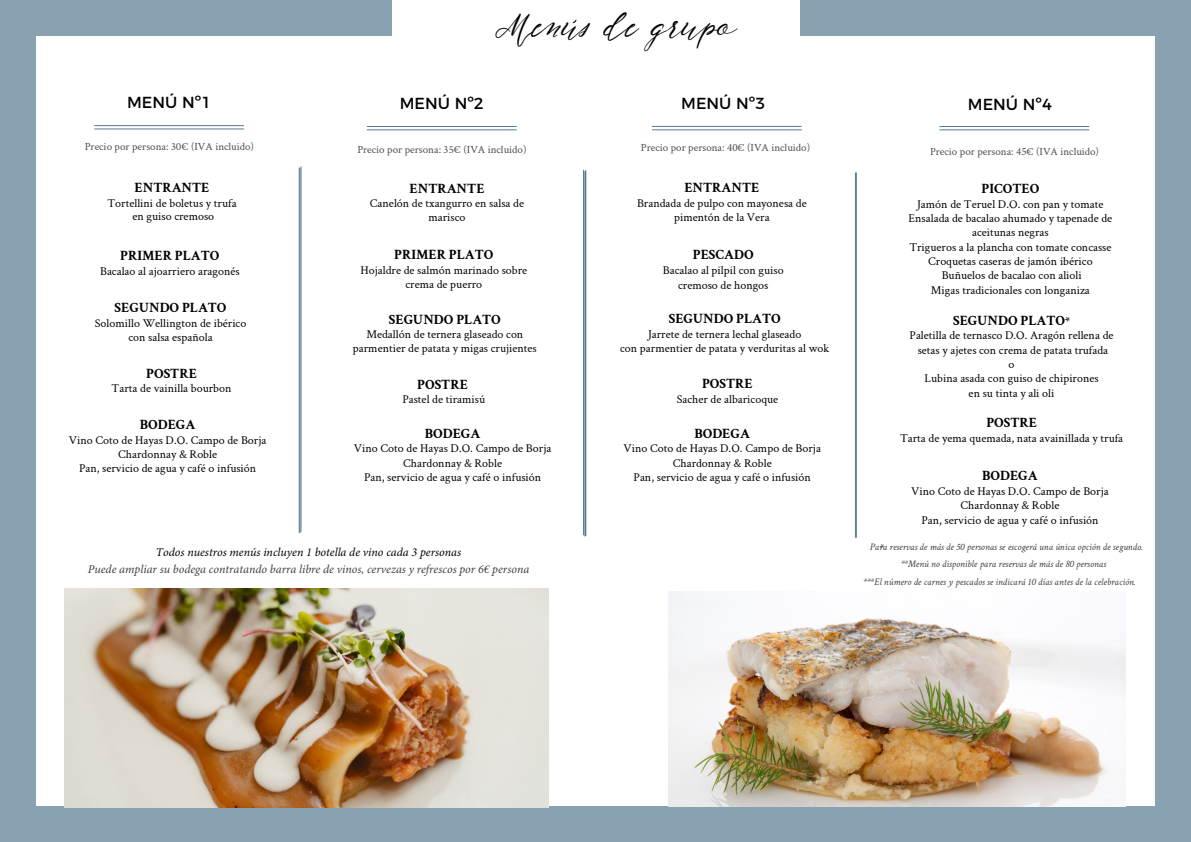
<style>
.page{position:relative;width:1191px;height:842px;background:#89a2b2}
.page>*{position:absolute;margin:0;border:0;box-sizing:border-box;transform-origin:0 0}
.t1{font:30px "NF Lukara Regular";color:#000}
.t2{font:16px "Montserrat";color:#000}
.t3{font:700 14px "Crimson Text";color:#000}
.t4{font:12px/14.3px "Crimson Text";color:#000;text-align:center}
.t5{font:italic 12px "Minion Pro";color:#404040}
.t6{font:italic 12px "Minion Pro";color:#000}
.t7{font:12px/14.1px "Crimson Text";color:#000;text-align:center}
.t8{font:italic 12px "Crimson Text";color:#404040}
.t9{font:11px "Crimson Text";color:#4d4d4d}
.t10{font:italic 10px "Crimson Text";color:#404040}
.s1{font-family:"Minion Pro"}
.s2{font-size:12px}
.s3{font-style:inherit}
</style>
<div class="page">
<div style="left:392px;top:0;width:407px;height:548px;background:#fff"></div>
<div style="left:36px;top:36px;width:1119px;height:770px;background:#fff"></div>
<hr style="left:300px;top:168px;width:1px;height:365px;background:#567b92">
<hr style="left:299px;top:168px;width:1px;height:365px;background:#567b92">
<hr style="left:585px;top:170px;width:1px;height:366px;background:#567b92">
<hr style="left:856px;top:172px;width:1px;height:366px;background:#567b92">
<hr style="left:855px;top:172px;width:1px;height:366px;background:#567b92">
<hr style="left:94px;top:125px;width:150px;height:1px;background:#567b92">
<hr style="left:94px;top:129px;width:150px;height:1px;background:#567b92">
<hr style="left:367px;top:126px;width:150px;height:1px;background:#567b92">
<hr style="left:367px;top:130px;width:150px;height:1px;background:#567b92">
<hr style="left:652px;top:126px;width:149px;height:1px;background:#567b92">
<hr style="left:652px;top:130px;width:149px;height:1px;background:#567b92">
<img style="left:65px;top:589px;width:483px;height:219px">
<hr style="left:939px;top:126px;width:150px;height:1px;background:#567b92">
<hr style="left:939px;top:130px;width:150px;height:1px;background:#567b92">
<img style="left:668px;top:592px;width:457px;height:215px">
<hr style="left:584px;top:171px;width:1px;height:365px;background:#567b92">
<hr style="left:301px;top:166px;width:1px;height:366px;background:#567b92">
<hr style="left:583px;top:170px;width:1px;height:365px;background:#567b92">
<p class="t1" style="left:494px;top:7px;width:244px">Menus de grupo</p>
<p class="t2" style="left:127px;top:89px;width:86px">MENÚ Nº1</p>
<p class="t2" style="left:400px;top:90px;width:86px">MENÚ Nº2</p>
<p class="t2" style="left:681px;top:90px;width:86px">MENÚ Nº3</p>
<p class="t9" style="left:85px;top:138px;width:171px">Precio por persona: 30€ (IVA incluido)</p>
<p class="t9" style="left:357px;top:142px;width:171px">Precio por persona: 35€ (IVA incluido)</p>
<p class="t9" style="left:641px;top:140px;width:171px">Precio por persona: <span class="s1">40</span>€ (IVA incluido)</p>
<p class="t3" style="left:134px;top:177px;width:76px">ENTRANTE</p>
<p class="t4" style="left:107px;top:195px;width:131px;line-height:13.8px">Tortellini de boletus y trufa en guiso cremoso</p>
<p class="t3" style="left:120px;top:245px;width:101px">PRIMER PLATO</p>
<p class="t4" style="left:100px;top:264px;width:141px">Bacalao al ajoarriero aragonés</p>
<p class="t3" style="left:115px;top:298px;width:113px">SEGUNDO PLATO</p>
<p class="t4" style="left:95px;top:316px;width:153px">Solomillo Wellington de ibérico con salsa española</p>
<p class="t3" style="left:146px;top:363px;width:52px">POSTRE</p>
<p class="t4" style="left:112px;top:381px;width:121px">Tarta de vainilla bourbon</p>
<p class="t3" style="left:140px;top:414px;width:57px">BODEGA</p>
<p class="t4" style="left:69px;top:432px;width:199px">Vino Coto de Hayas D.O. Campo de Borja<br>Chardonnay &amp; Roble<br>Pan, servicio de agua y café o infusión</p>
<p class="t3" style="left:409px;top:178px;width:76px">ENTRANTE</p>
<p class="t4" style="left:370px;top:196px;width:156px;line-height:14px">Canelón de txangurro en salsa de marisco</p>
<p class="t3" style="left:394px;top:244px;width:101px">PRIMER PLATO</p>
<p class="t4" style="left:360px;top:262px;width:168px">Hojaldre de salmón marinado sobre crema de puerro</p>
<p class="t3" style="left:389px;top:309px;width:113px">SEGUNDO PLATO</p>
<p class="t4" style="left:353px;top:327px;width:185px;line-height:14px">Medallón de ternera glaseado con parmentier de patata y migas crujientes</p>
<p class="t3" style="left:417px;top:374px;width:52px">POSTRE</p>
<p class="t4" style="left:402px;top:392px;width:84px">Pastel de tiramisú</p>
<p class="t3" style="left:425px;top:423px;width:57px">BODEGA</p>
<p class="t4" style="left:354px;top:441px;width:199px">Vino Coto de Hayas D.O. Campo de Borja<br>Chardonnay &amp; Roble<br>Pan, servicio de agua y café o infusión</p>
<p class="t3" style="left:684px;top:178px;width:76px">ENTRANTE</p>
<p class="t7" style="left:637px;top:196px;width:171px">Brandada de pulpo con mayonesa de pimentón de la Vera</p>
<p class="t3" style="left:693px;top:244px;width:62px">PESCADO</p>
<p class="t4" style="left:663px;top:263px;width:122px">Bacalao al pilpil con guiso cremoso de hongos</p>
<p class="t3" style="left:668px;top:308px;width:113px">SEGUNDO PLATO</p>
<p class="t4" style="left:620px;top:326px;width:210px">Jarrete de ternera lechal glaseado<br>con parmentier de patata y verduritas al wok</p>
<p class="t3" style="left:702px;top:373px;width:52px">POSTRE</p>
<p class="t4" style="left:676px;top:392px;width:103px">Sacher de albaricoque</p>
<p class="t3" style="left:694px;top:423px;width:57px">BODEGA</p>
<p class="t4" style="left:623px;top:441px;width:199px">Vino Coto de Hayas D.O. Campo de Borja<br>Chardonnay &amp; Roble<br>Pan, servicio de agua y café o infusión</p>
<p class="t2" style="left:968px;top:91px;width:86px">MENÚ Nº4</p>
<p class="t9" style="left:930px;top:143px;width:170px">Precio por persona: 4<span class="s1">5</span>€ (IVA incluido)</p>
<p class="t3" style="left:981px;top:178px;width:59px">PICOTEO</p>
<p class="t4" style="left:908px;top:196px;width:205px">Jamón de Teruel D.O. con pan y tomate Ensalada de bacalao ahumado y tapenade de aceitunas negras<br>Trigueros a la plancha con tomate concasse Croquetas caseras de jamón ibérico Buñuelos de bacalao con alioli<br>Migas tradicionales con longaniza</p>
<p class="t3" style="left:953px;top:310px;width:118px">SEGUNDO PLATO<span class="s2">*</span></p>
<p class="t4" style="left:909px;top:328px;width:205px">Paletilla de ternasco D.O. Aragón rellena de setas y ajetes con crema de patata trufada<br>o<br>Lubina asada con guiso de chipirones<br>en su tinta y ali oli</p>
<p class="t3" style="left:986px;top:412px;width:52px">POSTRE</p>
<p class="t4" style="left:900px;top:431px;width:225px">Tarta de yema quemada, nata avainillada y trufa</p>
<p class="t3" style="left:982px;top:466px;width:57px">BODEGA</p>
<p class="t4" style="left:911px;top:484px;width:199px">Vino Coto de Hayas D.O. Campo de Borja<br>Chardonnay &amp; Roble<br>Pan, servicio de agua y café o infusión</p>
<p class="t10" style="left:870px;top:539px;width:274px">Para reservas de más de 50 personas se escogerá una única <span class="s3">opción de segundo.</span></p>
<p class="t8" style="left:880px;top:539px;width:6px">*</p>
<p class="t6" style="left:156px;top:544px;width:306px">Todos nuestros menús incluyen 1 botella de vino cada 3 personas</p>
<p class="t5" style="left:88px;top:560px;width:443px">Puede ampliar su bodega contratando barra libre de vinos, cervezas y refrescos por 6€ persona</p>
<p class="t10" style="left:901px;top:557px;width:206px">**Menú no disponible para reservas de más de 80 personas</p>
<p class="t10" style="left:864px;top:575px;width:273px">***El número de carnes y pescados se indicará 10 días antes de la celebración.</p>
</div>
